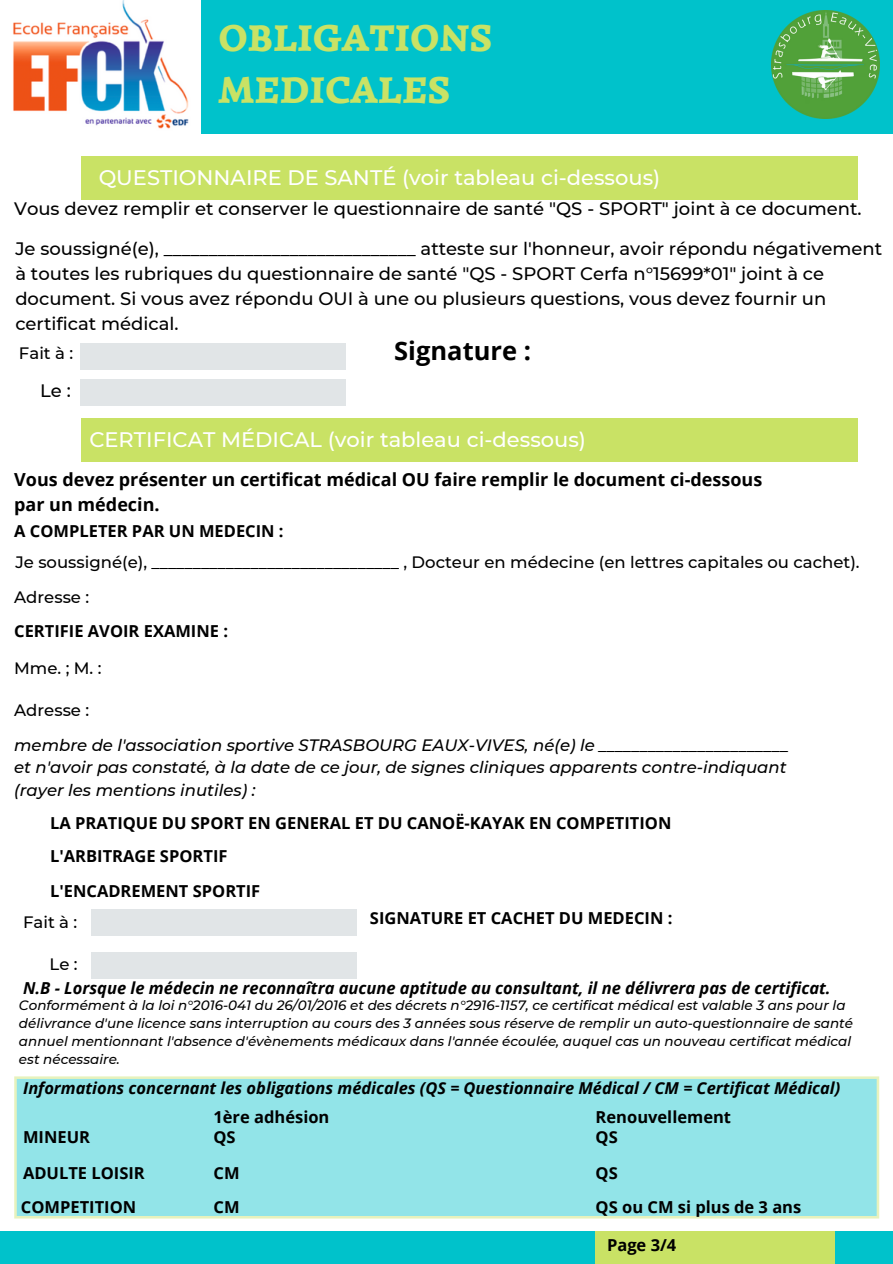
<style>
.page{position:relative;width:893px;height:1264px;background:#fff}
.page>*{position:absolute;margin:0;border:0;box-sizing:border-box;transform-origin:0 0}
.t1{font:italic 900 37.5px/51.8px "Simonetta";color:#c9e265}
.t2{font:700 25.5px "Open Sans";color:#000}
.t3{font:500 21px "Montserrat";color:#fff}
.t4{font:500 18px/24.8px "Montserrat";color:#000}
.t5{font:700 18px "Open Sans";color:#000}
.t6{font:700 16.5px "Open Sans";color:#000}
.t7{font:italic 500 16.5px "Montserrat";color:#000}
.t8{font:500 16.5px "Montserrat";color:#000}
.t9{font:italic 700 16.5px "Open Sans";color:#000}
.t10{font:italic 700 16.35px "Open Sans";color:#000}
.t11{font:italic 500 13.5px/18px "Montserrat";color:#000}
</style>
<div class="page">
<div style="left:0;top:0;width:892px;height:133px;background:#00c2cb"></div>
<div style="left:0;top:1231px;width:892px;height:32px;background:#00c2cb"></div>
<div style="left:595px;top:1231px;width:239px;height:32px;background:#c9e265"></div>
<img style="left:771px;top:11px;width:108px;height:108px">
<img style="left:0;top:0;width:201px;height:133px">
<div style="left:81px;top:156px;width:776px;height:44px;background:#c9e265"></div>
<div style="left:81px;top:343px;width:265px;height:27px;background:#e1e5e7"></div>
<div style="left:81px;top:379px;width:265px;height:26px;background:#e1e5e7"></div>
<div style="left:81px;top:418px;width:776px;height:44px;background:#c9e265"></div>
<div style="left:91px;top:909px;width:265px;height:26px;background:#e1e5e7"></div>
<div style="left:91px;top:951px;width:265px;height:27px;background:#e1e5e7"></div>
<div style="left:14px;top:1076px;width:865px;height:142px;background:#92e4e8"></div>
<p class="t1" style="left:218px;top:13px;width:276px">OBLIGATIONS<br>MEDICALES</p>
<p class="t3" style="left:99px;top:164px;width:563px">QUESTIONNAIRE DE SANTÉ (voir tableau ci-dessous)</p>
<p class="t4" style="left:14px;top:196px;width:848px">Vous devez remplir et conserver le questionnaire de santé "QS - SPORT" joint à ce document.</p>
<p class="t4" style="left:15px;top:236px;width:868px">Je soussigné(e), ____________________________ atteste sur l'honneur, avoir répondu négativement à toutes les rubriques du questionnaire de santé "QS - SPORT Cerfa n°15699*01" joint à ce document. Si vous avez répondu OUI à une ou plusieurs questions, vous devez fournir un certificat médical.</p>
<p class="t2" style="left:394px;top:333px;width:138px">Signature :</p>
<p class="t8" style="left:19px;top:343px;width:56px">Fait à :</p>
<p class="t4" style="left:40px;top:378px;width:32px">Le :</p>
<p class="t3" style="left:89px;top:426px;width:498px">CERTIFICAT MÉDICAL (voir tableau ci-dessous)</p>
<p class="t5" style="left:14px;top:467px;width:749px">Vous devez présenter un certificat médical OU faire remplir le document ci-dessous</p>
<p class="t5" style="left:14px;top:492px;width:147px">par un médecin.</p>
<p class="t6" style="left:14px;top:519px;width:271px">A COMPLETER PAR UN MEDECIN :</p>
<p class="t8" style="left:15px;top:552px;width:845px">Je soussigné(e), ______________________________ , Docteur en médecine (en lettres capitales ou cachet).</p>
<p class="t8" style="left:14px;top:587px;width:76px">Adresse :</p>
<p class="t6" style="left:14px;top:619px;width:215px">CERTIFIE AVOIR EXAMINE :</p>
<p class="t8" style="left:14px;top:658px;width:89px">Mme. ; M. :</p>
<p class="t8" style="left:14px;top:700px;width:76px">Adresse :</p>
<p class="t7" style="left:14px;top:734px;width:776px">membre de l'association sportive STRASBOURG EAUX-VIVES, né(e) le _______________________</p>
<p class="t7" style="left:14px;top:757px;width:773px">et n'avoir pas constaté, à la date de ce jour, de signes cliniques apparents contre-indiquant</p>
<p class="t7" style="left:14px;top:779px;width:243px">(rayer les mentions inutiles) :</p>
<p class="t6" style="left:50px;top:811px;width:622px">LA PRATIQUE DU SPORT EN GENERAL ET DU CANOË-KAYAK EN COMPETITION</p>
<p class="t6" style="left:50px;top:844px;width:179px">L'ARBITRAGE SPORTIF</p>
<p class="t6" style="left:50px;top:879px;width:212px">L'ENCADREMENT SPORTIF</p>
<p class="t8" style="left:23px;top:911px;width:56px">Fait à :</p>
<p class="t8" style="left:50px;top:954px;width:30px">Le :</p>
<p class="t6" style="left:370px;top:906px;width:304px">SIGNATURE ET CACHET DU MEDECIN :</p>
<p class="t9" style="left:23px;top:976px;width:809px">N.B - Lorsque le médecin ne reconnaîtra aucune aptitude au consultant, il ne délivrera pas de certificat.</p>
<p class="t11" style="left:19px;top:995px;width:835px">Conformément à la loi n°2016-041 du 26/01/2016 et des décrets n°2916-1157, ce certificat médical est valable 3 ans pour la délivrance d'une licence sans interruption au cours des 3 années sous réserve de remplir un auto-questionnaire de santé annuel mentionnant l'absence d'évènements médicaux dans l'année écoulée, auquel cas un nouveau certificat médical est nécessaire.</p>
<p class="t10" style="left:23px;top:1076px;width:818px">Informations concernant les obligations médicales (QS = Questionnaire Médical / CM = Certificat Médical)</p>
<p class="t6" style="left:23px;top:1125px;width:68px">MINEUR</p>
<p class="t6" style="left:23px;top:1161px;width:123px">ADULTE LOISIR</p>
<p class="t6" style="left:21px;top:1195px;width:117px">COMPETITION</p>
<p class="t6" style="left:213px;top:1105px;width:117px">1ère adhésion</p>
<p class="t6" style="left:595px;top:1105px;width:137px">Renouvellement</p>
<p class="t6" style="left:213px;top:1125px;width:24px">QS</p>
<p class="t6" style="left:595px;top:1125px;width:24px">QS</p>
<p class="t6" style="left:213px;top:1161px;width:28px">CM</p>
<p class="t6" style="left:595px;top:1161px;width:24px">QS</p>
<p class="t6" style="left:213px;top:1195px;width:28px">CM</p>
<p class="t6" style="left:595px;top:1195px;width:207px">QS ou CM si plus de 3 ans</p>
<p class="t6" style="left:607px;top:1233px;width:71px">Page 3/4</p>
</div>
